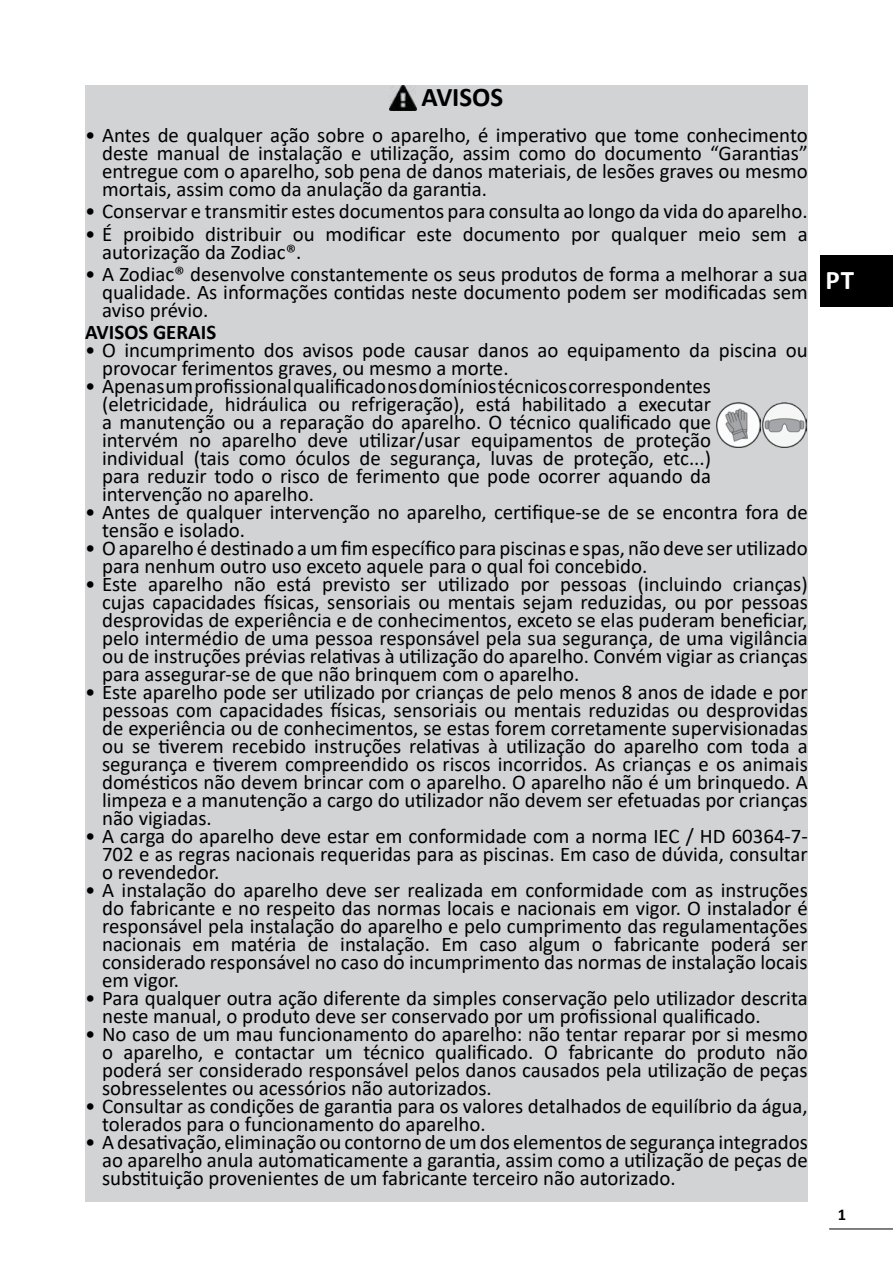
<style>
.page{position:relative;width:893px;height:1263px;background:#fff}
.page>*{position:absolute;margin:0;border:0;box-sizing:border-box;transform-origin:0 0}
.t1{font:700 27px "Calibri";color:#000}
.t2{font:700 27px "Calibri";color:#fff}
.t3{font:20.85px/18px "Calibri";color:#000;text-align:justify}
.t4{font:700 20.85px "Calibri";color:#000}
.t5{font:700 16.5px "Calibri";color:#000}
</style>
<div class="page">
<hr style="left:829px;top:1228px;width:64px;height:1px;background:#000">
<div style="left:85px;top:85px;width:723px;height:1117px;background:#d1d3d4"></div>
<img style="left:390px;top:85px;width:27px;height:25px">
<img style="left:716px;top:403px;width:90px;height:44px">
<div style="left:821px;top:255px;width:72px;height:51px;background:#000"></div>
<p class="t1" style="left:421px;top:78px;width:83px">AVISOS</p>
<p class="t3" style="left:102px;top:126px;width:707px;text-indent:-17px">• Antes de qualquer ação sobre o aparelho, é imperativo que tome conhecimento deste manual de instalação e utilização, assim como do documento “Garantias” entregue com o aparelho, sob pena de danos materiais, de lesões graves ou mesmo mortais, assim como da anulação da garantia.</p>
<p class="t3" style="left:85px;top:202px;width:724px">• Conservar e transmitir estes documentos para consulta ao longo da vida do aparelho.</p>
<p class="t3" style="left:102px;top:224px;width:707px;text-indent:-17px">• É proibido distribuir ou modificar este documento por qualquer meio sem a autorização da Zodiac®.</p>
<p class="t3" style="left:102px;top:264px;width:707px;text-indent:-17px">• A Zodiac® desenvolve constantemente os seus produtos de forma a melhorar a sua qualidade. As informações contidas neste documento podem ser modificadas sem aviso prévio.</p>
<p class="t4" style="left:85px;top:318px;width:133px">AVISOS GERAIS</p>
<p class="t3" style="left:102px;top:341px;width:707px;text-indent:-17px">• O incumprimento dos avisos pode causar danos ao equipamento da piscina ou provocar ferimentos graves, ou mesmo a morte.</p>
<p class="t3" style="left:102px;top:377px;width:611px;text-indent:-17px">• Apenas um profissional qualificado nos domínios técnicos correspondentes (eletricidade, hidráulica ou refrigeração), está habilitado a executar a manutenção ou a reparação do aparelho. O técnico qualificado que intervém no aparelho deve utilizar/usar equipamentos de proteção individual (tais como óculos de segurança, luvas de proteção, etc...) para reduzir todo o risco de ferimento que pode ocorrer aquando da intervenção no aparelho.</p>
<p class="t3" style="left:102px;top:503px;width:707px;text-indent:-17px">• Antes de qualquer intervenção no aparelho, certifique-se de se encontra fora de tensão e isolado.</p>
<p class="t3" style="left:102px;top:539px;width:707px;text-indent:-17px">• O aparelho é destinado a um fim específico para piscinas e spas, não deve ser utilizado para nenhum outro uso exceto aquele para o qual foi concebido.</p>
<p class="t3" style="left:102px;top:575px;width:707px;text-indent:-17px">• Este aparelho não está previsto ser utilizado por pessoas (incluindo crianças) cujas capacidades físicas, sensoriais ou mentais sejam reduzidas, ou por pessoas desprovidas de experiência e de conhecimentos, exceto se elas puderam beneficiar, pelo intermédio de uma pessoa responsável pela sua segurança, de uma vigilância ou de instruções prévias relativas à utilização do aparelho. Convém vigiar as crianças para assegurar-se de que não brinquem com o aparelho.</p>
<p class="t3" style="left:102px;top:683px;width:707px;text-indent:-17px">• Este aparelho pode ser utilizado por crianças de pelo menos 8 anos de idade e por pessoas com capacidades físicas, sensoriais ou mentais reduzidas ou desprovidas de experiência ou de conhecimentos, se estas forem corretamente supervisionadas ou se tiverem recebido instruções relativas à utilização do aparelho com toda a segurança e tiverem compreendido os riscos incorridos. As crianças e os animais domésticos não devem brincar com o aparelho. O aparelho não é um brinquedo. A limpeza e a manutenção a cargo do utilizador não devem ser efetuadas por crianças não vigiadas.</p>
<p class="t3" style="left:102px;top:827px;width:707px;text-indent:-17px">• A carga do aparelho deve estar em conformidade com a norma IEC / HD 60364-7- 702 e as regras nacionais requeridas para as piscinas. Em caso de dúvida, consultar o revendedor.</p>
<p class="t3" style="left:102px;top:881px;width:707px;text-indent:-17px">• A instalação do aparelho deve ser realizada em conformidade com as instruções do fabricante e no respeito das normas locais e nacionais em vigor. O instalador é responsável pela instalação do aparelho e pelo cumprimento das regulamentações nacionais em matéria de instalação. Em caso algum o fabricante poderá ser considerado responsável no caso do incumprimento das normas de instalação locais em vigor.</p>
<p class="t3" style="left:102px;top:988px;width:707px;text-indent:-17px">• Para qualquer outra ação diferente da simples conservação pelo utilizador descrita neste manual, o produto deve ser conservado por um profissional qualificado.</p>
<p class="t3" style="left:102px;top:1024px;width:707px;text-indent:-17px">• No caso de um mau funcionamento do aparelho: não tentar reparar por si mesmo o aparelho, e contactar um técnico qualificado. O fabricante do produto não poderá ser considerado responsável pelos danos causados pela utilização de peças sobresselentes ou acessórios não autorizados.</p>
<p class="t3" style="left:102px;top:1096px;width:707px;text-indent:-17px">• Consultar as condições de garantia para os valores detalhados de equilíbrio da água, tolerados para o funcionamento do aparelho.</p>
<p class="t3" style="left:102px;top:1132px;width:707px;text-indent:-17px">• A desativação, eliminação ou contorno de um dos elementos de segurança integrados ao aparelho anula automaticamente a garantia, assim como a utilização de peças de substituição provenientes de um fabricante terceiro não autorizado.</p>
<p class="t2" style="left:825px;top:261px;width:30px">PT</p>
<p class="t5" style="left:838px;top:1203px;width:10px">1</p>
</div>
